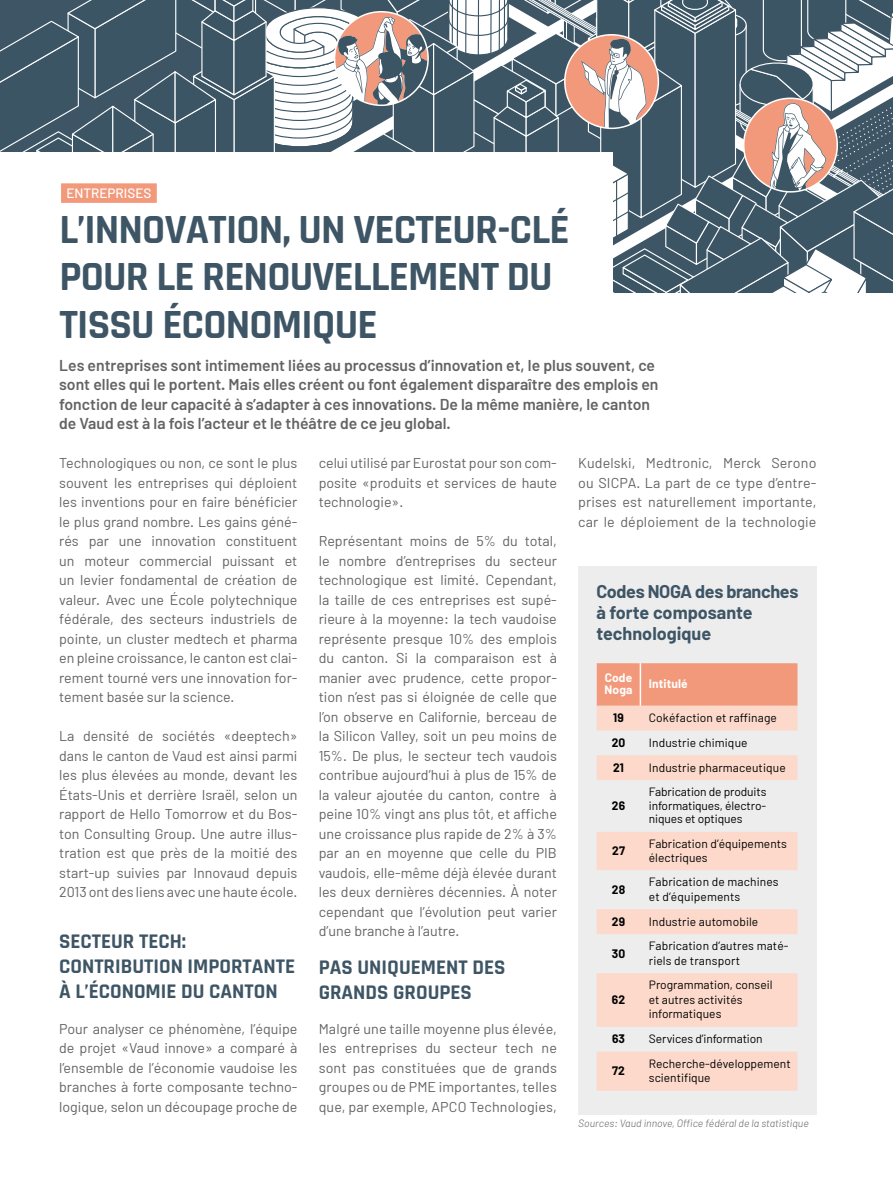
<style>
.page{position:relative;width:893px;height:1191px;background:#fff}
.page>*{position:absolute;margin:0;border:0;box-sizing:border-box;transform-origin:0 0}
.t1{font:700 42px/47.4px "Rajdhani";letter-spacing:-.02em;color:#3e5565}
.t2{font:700 21px/25.2px "Rajdhani";color:#3e5565}
.t3{font:700 18px/21px "Barlow";letter-spacing:-.005em;color:#3e5565}
.t4{font:600 15.75px/19.5px "Barlow";color:#646363}
.t5{font:14.25px/19.5px "Barlow";color:#646363;text-align:justify}
.t6{font:500 13.5px "Barlow";color:#fff}
.t7{font:12px/14.4px "Barlow";color:#000}
.t8{font:700 12px "Barlow";letter-spacing:.01em;color:#000}
.t9{font:700 12px/12px "Barlow";letter-spacing:.01em;color:#fff}
.t10{font:italic 300 10.5px "Barlow";color:#646363}
</style>
<div class="page">
<svg style="left:0;top:0;width:893px;height:293px"></svg>
<div style="left:743px;top:98px;width:95px;height:95px;border:2px solid #fff;border-radius:50%"></div>
<div style="left:61px;top:183px;width:96px;height:20px;background:#f3997b"></div>
<div style="left:578px;top:566px;width:238px;height:548px;background:#ededed"></div>
<div style="left:597px;top:663px;width:200px;height:43px;background:#f3997b"></div>
<svg style="left:597px;top:706px;width:200px;height:384px;fill:#fcd9ca"></svg>
<hr style="left:640px;top:663px;width:1px;height:43px;background:#fff">
<p class="t6" style="left:66px;top:184px;width:86px">ENTREPRISES</p>
<h1 class="t1" style="left:60px;top:207px;width:511px">L’INNOVATION, UN VECTEUR-CLÉ<br>POUR LE RENOUVELLEMENT DU<br>TISSU ÉCONOMIQUE</h1>
<p class="t4" style="left:59px;top:355px;width:601px">Les entreprises sont intimement liées au processus d’innovation et, le plus souvent, ce sont elles qui le portent. Mais elles créent ou font également disparaître des emplois en fonction de leur capacité à s’adapter à ces innovations. De la même manière, le canton de Vaud est à la fois l’acteur et le théâtre de ce jeu global.</p>
<p class="t5" style="left:59px;top:453px;width:240px">Technologiques ou non, ce sont le plus souvent les entreprises qui déploient les inventions pour en faire bénéficier le plus grand nombre. Les gains géné&shy;rés par une innovation constituent un moteur commercial puissant et un levier fondamental de création de valeur. Avec une École polytechnique fédérale, des secteurs industriels de pointe, un cluster medtech et pharma en pleine croissance, le canton est clai&shy;rement tourné vers une innovation for&shy;tement basée sur la science.</p>
<p class="t5" style="left:59px;top:726px;width:240px">La densité de sociétés «deeptech» dans le canton de Vaud est ainsi parmi les plus élevées au monde, devant les États-Unis et derrière Israël, selon un rapport de Hello Tomorrow et du Bos&shy;ton Consulting Group. Une autre illus&shy;tration est que près de la moitié des start-up suivies par Innovaud depuis 2013 ont des liens avec une haute école.</p>
<h2 class="t2" style="left:59px;top:929px;width:238px">SECTEUR TECH:<br>CONTRIBUTION IMPORTANTE<br>À L’ÉCONOMIE DU CANTON</h2>
<p class="t5" style="left:59px;top:1018px;width:240px">Pour analyser ce phénomène, l’équipe de projet «Vaud innove» a comparé à l’ensemble de l’économie vaudoise les branches à forte composante techno&shy;logique, selon un découpage proche de</p>
<p class="t5" style="left:319px;top:453px;width:240px">celui utilisé par Eurostat pour son com&shy;posite «produits et services de haute technologie».</p>
<p class="t5" style="left:319px;top:531px;width:240px">Représentant moins de 5% du total, le nombre d’entreprises du secteur technologique est limité. Cependant, la taille de ces entreprises est supé&shy;rieure à la moyenne: la tech vaudoise représente presque 10% des emplois du canton. Si la comparaison est à manier avec prudence, cette propor&shy;tion n’est pas si éloignée de celle que l’on observe en Californie, berceau de la Silicon Valley, soit un peu moins de 15%. De plus, le secteur tech vaudois contribue aujourd’hui à plus de 15% de la valeur ajoutée du canton, contre à peine 10% vingt ans plus tôt, et affiche une croissance plus rapide de 2% à 3% par an en moyenne que celle du PIB vaudois, elle-même déjà élevée durant les deux dernières décennies. À noter cependant que l’évolution peut varier d’une branche à l’autre.</p>
<h2 class="t2" style="left:319px;top:954px;width:188px">PAS UNIQUEMENT DES<br>GRANDS GROUPES</h2>
<p class="t5" style="left:319px;top:1018px;width:240px">Malgré une taille moyenne plus élevée, les entreprises du secteur tech ne sont pas constituées que de grands groupes ou de PME importantes, telles que, par exemple, APCO Technologies,</p>
<p class="t5" style="left:578px;top:453px;width:240px">Kudelski, Medtronic, Merck Serono ou SICPA. La part de ce type d’entre&shy;prises est naturellement importante, car le déploiement de la technologie</p>
<p class="t3" style="left:596px;top:580px;width:203px">Codes NOGA des branches à forte composante technologique</p>
<p class="t9" style="left:605px;top:672px;width:29px">Code<br>Noga</p>
<p class="t9" style="left:649px;top:678px;width:40px">Intitulé</p>
<p class="t8" style="left:613px;top:710px;width:12px">19</p>
<p class="t7" style="left:649px;top:710px;width:130px">Cokéfaction et raffinage</p>
<p class="t8" style="left:612px;top:735px;width:15px">20</p>
<p class="t7" style="left:649px;top:735px;width:100px">Industrie chimique</p>
<p class="t8" style="left:613px;top:760px;width:12px">21</p>
<p class="t7" style="left:649px;top:759px;width:138px">Industrie pharmaceutique</p>
<p class="t8" style="left:612px;top:798px;width:15px">26</p>
<p class="t7" style="left:649px;top:785px;width:119px;line-height:13.5px;text-align:justify">Fabrication de produits informatiques, électro&shy;niques et optiques</p>
<p class="t8" style="left:612px;top:843px;width:14px">27</p>
<p class="t7" style="left:649px;top:836px;width:140px;line-height:13.5px">Fabrication d’équipements électriques</p>
<p class="t8" style="left:612px;top:881px;width:15px">28</p>
<p class="t7" style="left:649px;top:874px;width:131px">Fabrication de machines et d’équipements</p>
<p class="t8" style="left:612px;top:913px;width:15px">29</p>
<p class="t7" style="left:649px;top:913px;width:111px">Industrie automobile</p>
<p class="t8" style="left:612px;top:945px;width:15px">30</p>
<p class="t7" style="left:649px;top:938px;width:141px">Fabrication d’autres maté&shy;riels de transport</p>
<p class="t8" style="left:612px;top:992px;width:15px">62</p>
<p class="t7" style="left:649px;top:977px;width:125px">Programmation, conseil et autres activités informatiques</p>
<p class="t8" style="left:612px;top:1031px;width:15px">63</p>
<p class="t7" style="left:649px;top:1031px;width:115px">Services d’information</p>
<p class="t8" style="left:612px;top:1063px;width:14px">72</p>
<p class="t7" style="left:649px;top:1056px;width:143px">Recherche-développement scientifique</p>
<p class="t10" style="left:578px;top:1116px;width:232px">Sources: Vaud innove, Office fédéral de la statistique</p>
</div>
